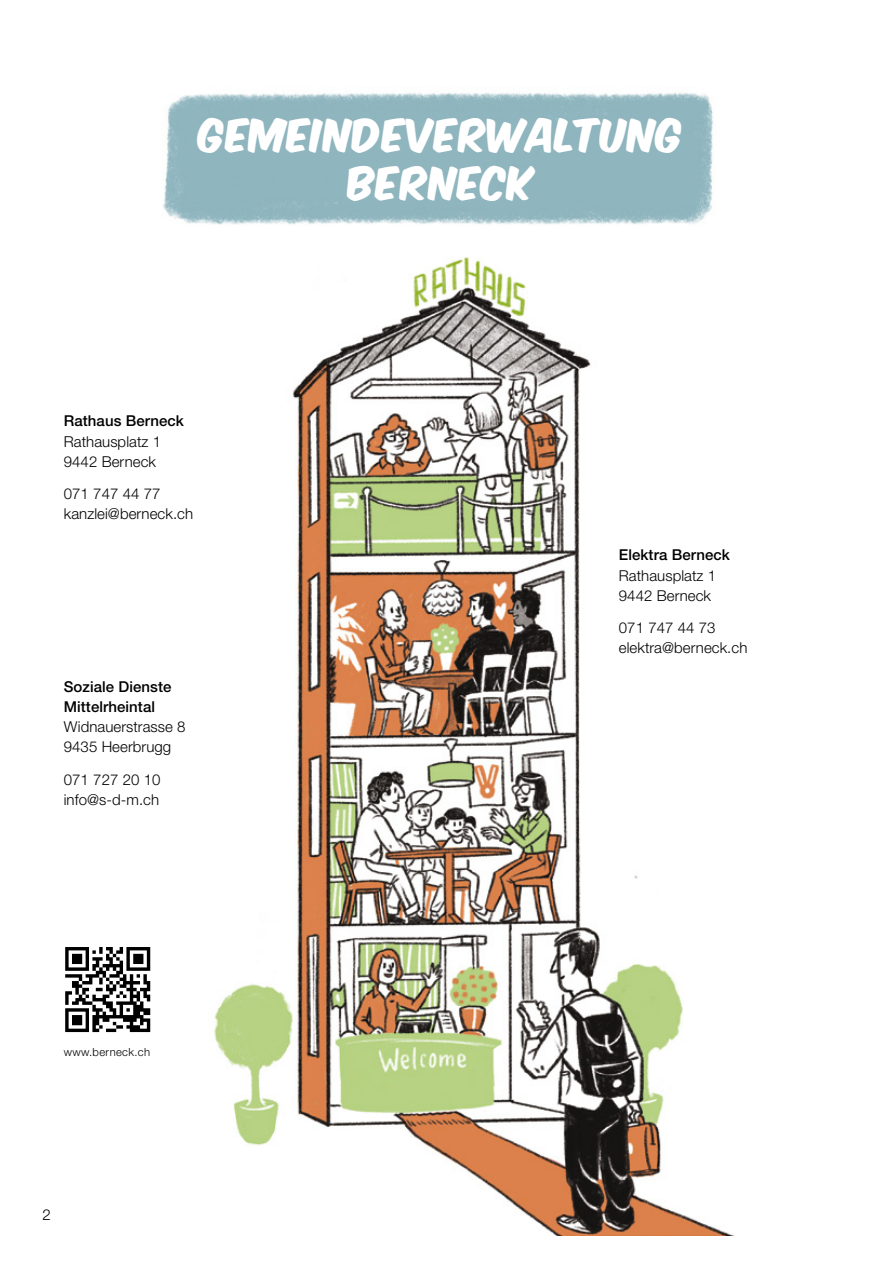
<style>
.page{position:relative;width:893px;height:1263px;background:#fff}
.page>*{position:absolute;margin:0;border:0;box-sizing:border-box;transform-origin:0 0}
.t1{font:39px/48px "Komika Axis";letter-spacing:.03em;color:#fff;text-align:center}
.t2{font:300 15px/20.2px "Helvetica Neue LT Std";letter-spacing:.005em;color:#000}
.t3{font:500 15px/20.2px "Helvetica Neue LT Std";letter-spacing:.005em;color:#000}
.t4{font:300 11.25px "Helvetica Neue LT Std";letter-spacing:.03em;color:#000}
</style>
<div class="page">
<img style="left:214px;top:257px;width:521px;height:979px">
<img style="left:163px;top:93px;width:551px;height:132px">
<svg style="left:65px;top:947px;width:85px;height:85px"></svg>
<h1 class="t1" style="left:200px;top:115px;width:485px">GEMEINDEVERWALTUNG<br>BERNECK</h1>
<p class="t3" style="left:64px;top:411px;width:122px">Rathaus Berneck</p>
<p class="t2" style="left:64px;top:431px;width:99px">Rathausplatz 1<br>9442 Berneck</p>
<p class="t2" style="left:64px;top:483px;width:131px">071 747 44 77 kanzlei@berneck.ch</p>
<p class="t3" style="left:64px;top:676px;width:109px">Soziale Dienste<br>Mittelrheintal</p>
<p class="t2" style="left:64px;top:716px;width:123px">Widnauerstrasse 8<br>9435 Heerbrugg</p>
<p class="t2" style="left:64px;top:769px;width:98px">071 727 20 10 info@s-d-m.ch</p>
<p class="t3" style="left:619px;top:545px;width:113px">Elektra Berneck</p>
<p class="t2" style="left:619px;top:565px;width:99px">Rathausplatz 1<br>9442 Berneck</p>
<p class="t2" style="left:619px;top:617px;width:130px">071 747 44 73 elektra@berneck.ch</p>
<p class="t4" style="left:64px;top:1045px;width:88px">www.berneck.ch</p>
<p class="t2" style="left:43px;top:1204px;width:10px">2</p>
</div>
